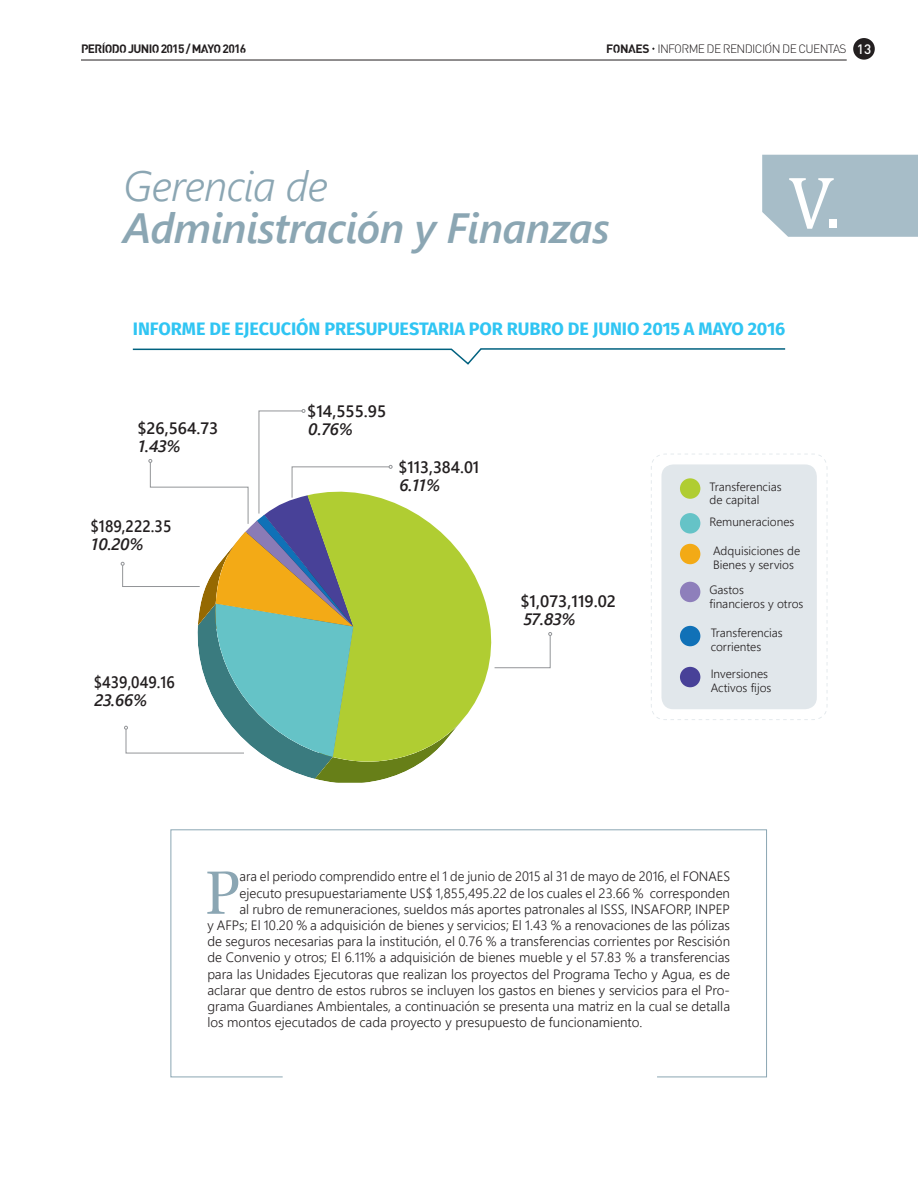
<style>
.page{position:relative;width:918px;height:1188px;background:#fff}
.page>*{position:absolute;margin:0;border:0;box-sizing:border-box;transform-origin:0 0}
.t1{font:75px "Cambria";color:#fff}
.t2{font:58.35px "Lucida Bright";color:#8ba6b3}
.t3{font:italic 42.3px "Webly Sleek UI Semibold";letter-spacing:-.015em;color:#8ba6b3}
.t4{font:italic 42.3px "Webly Sleek UI Semilight";letter-spacing:-.015em;color:#8ba6b3}
.t5{font:700 18px "Fira Sans";letter-spacing:-.005em;color:#30c5f3}
.t6{font:16.5px "Webly Sleek UI Semibold";color:#231f20}
.t7{font:italic 16.5px "Webly Sleek UI Semibold";color:#231f20}
.t8{font:16.5px "Webly Sleek UI Semibold";color:#231f20;scale:.91 1}
.t9{font:16.5px "Webly Sleek UI Semibold";color:#231f20;scale:.92 1}
.t10{font:13.5px "Webly Sleek UI Semilight";color:#231f20}
.t11{font:12px/13.5px "Webly Sleek UI Semilight";color:#231f20}
.t12{font:300 12px "Streetvertising";letter-spacing:-.055em;color:#231f20}
.t13{font:700 12px "Streetvertising";letter-spacing:-.055em;color:#231f20}
.s1{font-weight:700}
.s2{font-weight:500;font-size:13.5px;color:#fff}
</style>
<div class="page">
<div style="left:853px;top:38px;width:22px;height:22px;background:#231f20;border-radius:50%"></div>
<hr style="left:81px;top:60px;width:766px;height:1px;background:#231f20">
<svg style="left:827px;top:473px;width:1px;height:227px"></svg>
<svg style="left:651px;top:454px;width:176px;height:266px"></svg>
<div style="left:661px;top:464px;width:156px;height:245px;background:#e1e7eb;border-radius:12px"></div>
<div style="left:680px;top:478px;width:20px;height:21px;background:#b0cd32;border-radius:50%"></div>
<div style="left:680px;top:513px;width:20px;height:21px;background:#65c3c7;border-radius:50%"></div>
<div style="left:680px;top:544px;width:20px;height:20px;background:#f3aa16;border-radius:50%"></div>
<div style="left:680px;top:582px;width:20px;height:20px;background:#8e7fbb;border-radius:50%"></div>
<div style="left:680px;top:626px;width:20px;height:20px;background:#1071b7;border-radius:50%"></div>
<div style="left:680px;top:667px;width:20px;height:20px;background:#484198;border-radius:50%"></div>
<svg style="left:465px;top:560px;width:44px;height:157px"></svg>
<svg style="left:494px;top:632px;width:58px;height:36px"></svg>
<svg style="left:121px;top:409px;width:344px;height:374px"></svg>
<svg style="left:170px;top:829px;width:597px;height:249px"></svg>
<div style="left:762px;top:155px;width:156px;height:82px;background:#a7bdc8"></div>
<svg style="left:132px;top:348px;width:654px;height:17px"></svg>
<p class="t13" style="left:81px;top:43px;width:167px">PERIODO JUNIO 2015 / MAYO 2016</p>
<p class="t12" style="left:606px;top:43px;width:266px"><span class="s1">FONAES</span> INFORME DE RENDICION DE CUENTAS <span class="s2">13</span></p>
<h3 class="t4" style="left:123px;top:156px;width:206px">Gerencia de</h3>
<h3 class="t3" style="left:123px;top:198px;width:488px">Administración y Finanzas</h3>
<h1 class="t1" style="left:788px;top:158px;width:53px">V.</h1>
<h3 class="t5" style="left:133px;top:313px;width:654px">INFORME DE EJECUCIÓN PRESUPUESTARIA POR RUBRO DE JUNIO 2015 A MAYO 2016</h3>
<p class="t6" style="left:137px;top:416px;width:82px">$26,564.73</p>
<p class="t7" style="left:138px;top:434px;width:44px">1.43%</p>
<p class="t6" style="left:307px;top:399px;width:81px">$14,555.95</p>
<p class="t7" style="left:308px;top:417px;width:46px">0.76%</p>
<p class="t6" style="left:398px;top:455px;width:82px">$113,384.01</p>
<p class="t7" style="left:400px;top:473px;width:42px">6.11%</p>
<p class="t11" style="left:710px;top:479px;width:74px">Transferencias de capital</p>
<p class="t11" style="left:710px;top:514px;width:86px">Remuneraciones</p>
<p class="t11" style="left:713px;top:544px;width:89px">Adquisiciones de<br>Bienes y servios</p>
<p class="t11" style="left:710px;top:583px;width:95px">Gastos<br>financieros y otros</p>
<p class="t11" style="left:711px;top:626px;width:74px">Transferencias corrientes</p>
<p class="t11" style="left:711px;top:667px;width:59px">Inversiones</p>
<p class="t9" style="left:91px;top:514px;width:90px">$189,222.35</p>
<p class="t7" style="left:92px;top:532px;width:54px">10.20%</p>
<p class="t6" style="left:520px;top:589px;width:97px">$1,073,119.02</p>
<p class="t7" style="left:524px;top:608px;width:53px">57.83%</p>
<p class="t8" style="left:94px;top:670px;width:90px">$439,049.16</p>
<p class="t11" style="left:711px;top:680px;width:62px">Activos fijos</p>
<p class="t7" style="left:95px;top:689px;width:54px">23.66%</p>
<h2 class="t2" style="left:206px;top:860px;width:35px">P</h2>
<p class="t10" style="left:240px;top:866px;width:492px">ara el periodo comprendido entre el 1 de junio de 2015 al 31 de mayo de 2016, el FONAES</p>
<p class="t10" style="left:240px;top:883px;width:492px">ejecuto presupuestariamente US$ 1,855,495.22 de los cuales el 23.66 % corresponden</p>
<p class="t10" style="left:240px;top:899px;width:492px">al rubro de remuneraciones, sueldos más aportes patronales al ISSS, INSAFORP, INPEP</p>
<p class="t10" style="left:207px;top:915px;width:524px">y AFPs; El 10.20 % a adquisición de bienes y servicios; El 1.43 % a renovaciones de las pólizas</p>
<p class="t10" style="left:207px;top:931px;width:524px">de seguros necesarias para la institución, el 0.76 % a transferencias corrientes por Rescisión</p>
<p class="t10" style="left:207px;top:947px;width:524px">de Convenio y otros; El 6.11% a adquisición de bienes mueble y el 57.83 % a transferencias</p>
<p class="t10" style="left:207px;top:964px;width:524px">para las Unidades Ejecutoras que realizan los proyectos del Programa Techo y Agua, es de</p>
<p class="t10" style="left:207px;top:980px;width:524px">aclarar que dentro de estos rubros se incluyen los gastos en bienes y servicios para el Pro-</p>
<p class="t10" style="left:207px;top:996px;width:524px">grama Guardianes Ambientales, a continuación se presenta una matriz en la cual se detalla</p>
<p class="t10" style="left:207px;top:1012px;width:437px">los montos ejecutados de cada proyecto y presupuesto de funcionamiento.</p>
</div>
